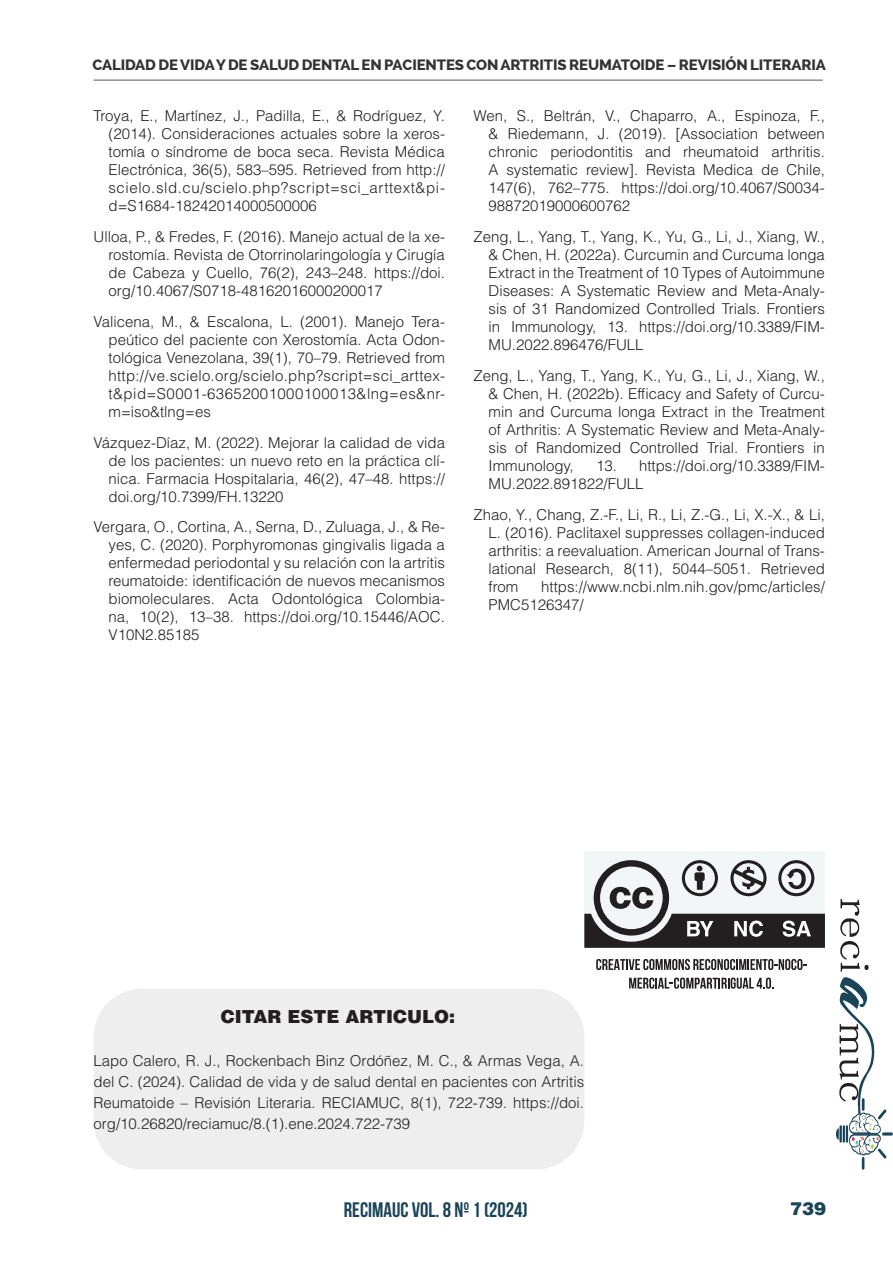
<style>
.page{position:relative;width:893px;height:1263px;background:#fff}
.page>*{position:absolute;margin:0;border:0;box-sizing:border-box;transform-origin:0 0}
.t1{font:700 21px "Bebas Neue";color:#1a4458}
.t2{font:900 18px "Helvetica LT Std";color:#231f20}
.t3{font:900 18px "Helvetica LT Std";color:#1a4458}
.t4{font:300 15px/18px "Helvetica LT Std";color:#231f20;text-align:justify}
.t5{font:800 15px "Raleway";letter-spacing:-.01em;color:#333}
</style>
<div class="page">
<hr style="left:94px;top:80px;width:729px;height:1px;background:#545557">
<svg style="left:836px;top:899px;width:57px;height:271px"></svg>
<div style="left:94px;top:989px;width:490px;height:180px;background:#edeeed;border-radius:49px"></div>
<svg style="left:596px;top:959px;width:211px;height:11px"></svg>
<svg style="left:629px;top:977px;width:145px;height:12px"></svg>
<div style="left:584px;top:851px;width:241px;height:97px;background:#f3f6f7"></div>
<svg style="left:584px;top:860px;width:241px;height:88px"></svg>
<p class="t5" style="left:92px;top:57px;width:735px">CALIDAD DE VIDA Y DE SALUD DENTAL EN PACIENTES CON ARTRITIS REUMATOIDE – REVISIÓN LITERARIA</p>
<p class="t4" style="left:109px;top:107px;width:338px;text-indent:-15px">Troya, E., Martínez, J., Padilla, E., &amp; Rodríguez, Y. (2014). Consideraciones actuales sobre la xeros&shy;tomía o síndrome de boca seca. Revista Médica Electrónica, 36(5), 583–595. Retrieved from http:// scielo.sld.cu/scielo.php?script=sci_arttext&amp;pi&shy;d=S1684-18242014000500006</p>
<p class="t4" style="left:109px;top:228px;width:338px;text-indent:-15px">Ulloa, P., &amp; Fredes, F. (2016). Manejo actual de la xe&shy;rostomía. Revista de Otorrinolaringología y Cirugía de Cabeza y Cuello, 76(2), 243–248. https://doi. org/10.4067/S0718-48162016000200017</p>
<p class="t4" style="left:109px;top:312px;width:338px;text-indent:-15px">Valicena, M., &amp; Escalona, L. (2001). Manejo Tera&shy;peútico del paciente con Xerostomía. Acta Odon&shy;tológica Venezolana, 39(1), 70–79. Retrieved from http://ve.scielo.org/scielo.php?script=sci_arttex&shy;t&amp;pid=S0001-63652001000100013&amp;lng=es&amp;nr&shy;m=iso&amp;tlng=es</p>
<p class="t4" style="left:109px;top:433px;width:338px;text-indent:-15px">Vázquez-Díaz, M. (2022). Mejorar la calidad de vida de los pacientes: un nuevo reto en la práctica clí&shy;nica. Farmacia Hospitalaria, 46(2), 47–48. https:// doi.org/10.7399/FH.13220</p>
<p class="t4" style="left:109px;top:518px;width:338px;text-indent:-15px">Vergara, O., Cortina, A., Serna, D., Zuluaga, J., &amp; Re&shy;yes, C. (2020). Porphyromonas gingivalis ligada a enfermedad periodontal y su relación con la artritis reumatoide: identificación de nuevos mecanismos biomoleculares. Acta Odontológica Colombia&shy;na, 10(2), 13–38. https://doi.org/10.15446/AOC.<br>V10N2.85185</p>
<p class="t4" style="left:488px;top:107px;width:338px;text-indent:-15px">Wen, S., Beltrán, V., Chaparro, A., Espinoza, F., &amp; Riedemann, J. (2019). [Association between chronic periodontitis and rheumatoid arthritis.<br>A systematic review]. Revista Medica de Chile, 147(6), 762–775. https://doi.org/10.4067/S0034- 98872019000600762</p>
<p class="t4" style="left:488px;top:228px;width:338px;text-indent:-15px">Zeng, L., Yang, T., Yang, K., Yu, G., Li, J., Xiang, W., &amp; Chen, H. (2022a). Curcumin and Curcuma longa Extract in the Treatment of 10 Types of Autoimmune Diseases: A Systematic Review and Meta-Analy&shy;sis of 31 Randomized Controlled Trials. Frontiers in Immunology, 13. https://doi.org/10.3389/FIM-MU.2022.896476/FULL</p>
<p class="t4" style="left:488px;top:366px;width:338px;text-indent:-15px">Zeng, L., Yang, T., Yang, K., Yu, G., Li, J., Xiang, W., &amp; Chen, H. (2022b). Efficacy and Safety of Curcu&shy;min and Curcuma longa Extract in the Treatment of Arthritis: A Systematic Review and Meta-Analy&shy;sis of Randomized Controlled Trial. Frontiers in Immunology,</p>
<p class="t4" style="left:488px;top:456px;width:338px;text-indent:107px">13. https://doi.org/10.3389/FIM-<br>MU.2022.891822/FULL</p>
<p class="t4" style="left:488px;top:505px;width:338px;text-indent:-15px">Zhao, Y., Chang, Z.-F., Li, R., Li, Z.-G., Li, X.-X., &amp; Li, L. (2016). Paclitaxel suppresses collagen-induced arthritis: a reevaluation. American Journal of Trans&shy;lational Research, 8(11), 5044–5051. Retrieved from</p>
<p class="t4" style="left:488px;top:577px;width:338px;text-indent:53px">https://www.ncbi.nlm.nih.gov/pmc/articles/<br>PMC5126347/</p>
<p class="t2" style="left:221px;top:1005px;width:236px">CITAR ESTE ARTICULO:</p>
<p class="t4" style="left:94px;top:1050px;width:492px;line-height:21px">Lapo Calero, R. J., Rockenbach Binz Ordóñez, M. C., &amp; Armas Vega, A. del C. (2024). Calidad de vida y de salud dental en pacientes con Artritis Reumatoide – Revisión Literaria. RECIAMUC, 8(1), 722-739. https://doi. org/10.26820/reciamuc/8.(1).ene.2024.722-739</p>
<h1 class="t1" style="left:344px;top:1198px;width:185px">RECIMAUC VOL. 8 Nº 1 (2024)</h1>
<p class="t3" style="left:790px;top:1197px;width:38px">739</p>
</div>
